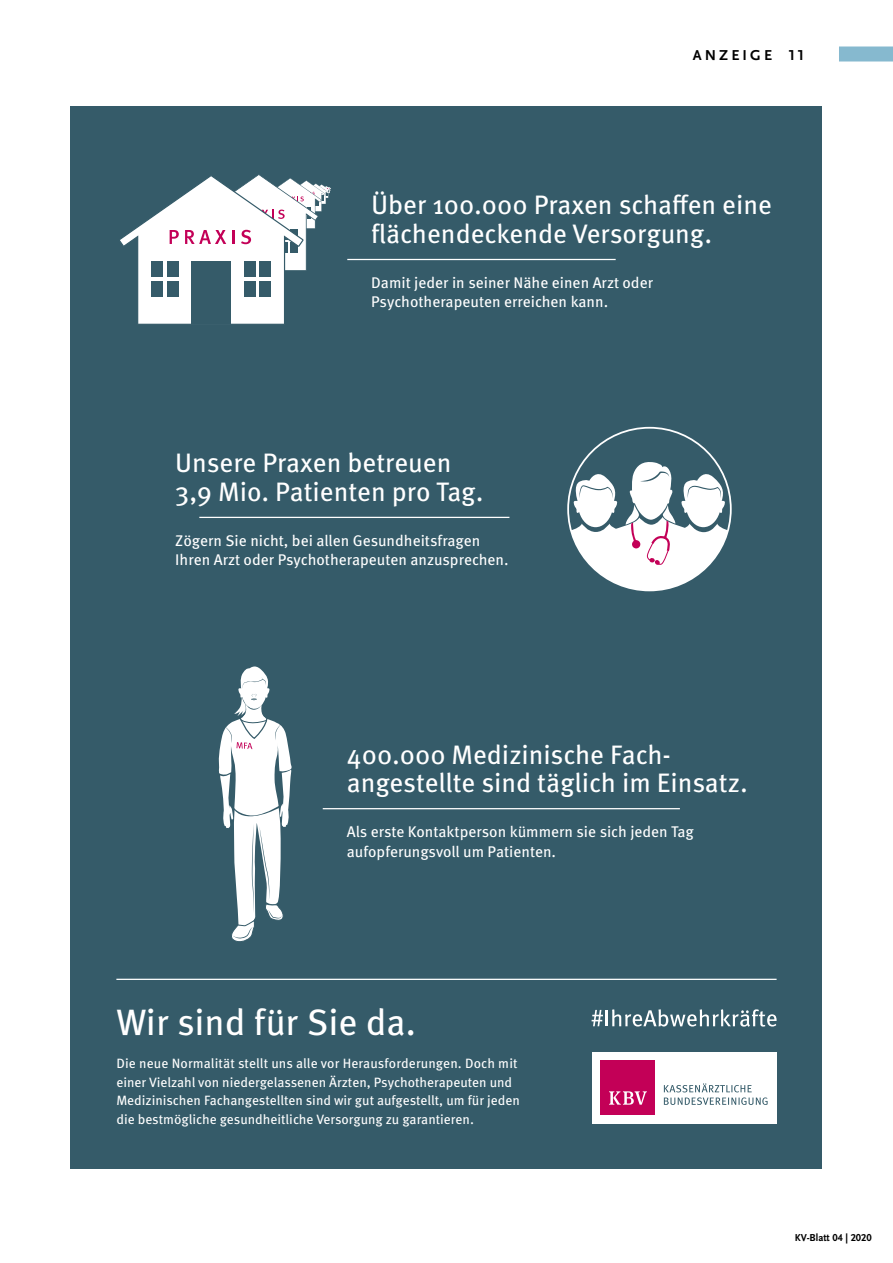
<style>
.page{position:relative;width:893px;height:1263px;background:#fff}
.page>*{position:absolute;margin:0;border:0;box-sizing:border-box;transform-origin:0 0}
.t1{font:36.75px "Meta Pro";color:#fff}
.t2{font:26.7px/28.2px "Meta Pro";color:#fff}
.t3{font:15.45px/19.4px "Meta Pro";color:#fff}
.t4{font:700 15px "Scala Sans Pro";letter-spacing:.21em;color:#000}
.t5{font:13.5px/18.5px "Meta Pro";color:#fff}
.t6{font:700 10.5px "Scala Sans Pro";color:#000}
</style>
<div class="page">
<div style="left:839px;top:47px;width:54px;height:15px;background:#86b9cf"></div>
<div style="left:71px;top:107px;width:751px;height:1062px;background:#355b69"></div>
<hr style="left:116px;top:979px;width:661px;height:1px;background:#fff">
<div style="left:592px;top:1051px;width:185px;height:72px;background:#fff"></div>
<div style="left:601px;top:1060px;width:54px;height:55px;background:#c30057"></div>
<svg style="left:609px;top:1091px;width:38px;height:14px"></svg>
<svg style="left:664px;top:1083px;width:104px;height:22px"></svg>
<svg style="left:592px;top:1009px;width:185px;height:18px"></svg>
<svg style="left:568px;top:460px;width:163px;height:130px"></svg>
<hr style="left:199px;top:517px;width:310px;height:1px;background:#fff">
<svg style="left:120px;top:174px;width:211px;height:150px"></svg>
<hr style="left:347px;top:259px;width:269px;height:1px;background:#fff">
<svg style="left:219px;top:666px;width:73px;height:276px"></svg>
<hr style="left:323px;top:808px;width:357px;height:1px;background:#fff">
<p class="t4" style="left:693px;top:46px;width:113px">ANZEIGE 11</p>
<h2 class="t2" style="left:371px;top:192px;width:402px">Über 100.000 Praxen schaffen eine flächendeckende Versorgung.</h2>
<p class="t3" style="left:371px;top:273px;width:283px">Damit jeder in seiner Nähe einen Arzt oder<br>Psychotherapeuten erreichen kann.</p>
<h2 class="t2" style="left:175px;top:450px;width:310px">Unsere Praxen betreuen<br>3,9 Mio. Patienten pro Tag.</h2>
<p class="t3" style="left:175px;top:531px;width:335px">Zögern Sie nicht, bei allen Gesundheitsfragen<br>Ihren Arzt oder Psychotherapeuten anzusprechen.</p>
<h2 class="t2" style="left:347px;top:741px;width:402px">400.000 Medizinische Fach&shy;angestellte sind täglich im Einsatz.</h2>
<p class="t3" style="left:347px;top:823px;width:349px">Als erste Kontaktperson kümmern sie sich jeden Tag aufopferungsvoll um Patienten.</p>
<h1 class="t1" style="left:116px;top:999px;width:301px">Wir sind für Sie da.</h1>
<p class="t5" style="left:116px;top:1055px;width:405px">Die neue Normalität stellt uns alle vor Herausforderungen. Doch mit einer Vielzahl von niedergelassenen Ärzten, Psychotherapeuten und Medizinischen Fachangestellten sind wir gut aufgestellt, um für jeden die bestmögliche gesundheitliche Versorgung zu garantieren.</p>
<p class="t6" style="left:795px;top:1231px;width:78px">KV-Blatt 04 | 2020</p>
</div>
